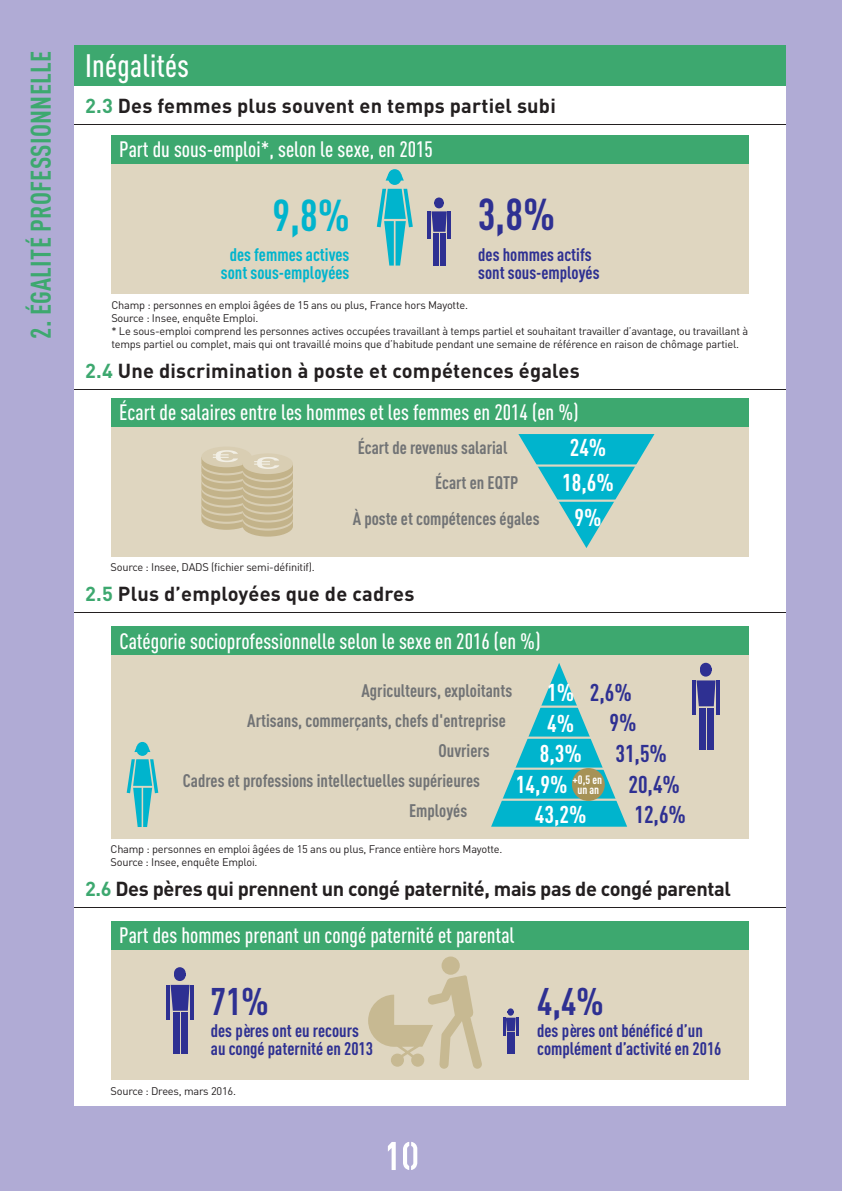
<style>
.page{position:relative;width:842px;height:1191px;background:#b0abd5}
.page>*{position:absolute;margin:0;border:0;box-sizing:border-box;transform-origin:0 0}
.t1{font:700 44px "DIN Cond";color:#00b4cd}
.t2{font:700 44px "DIN Cond";color:#2e3092}
.t3{font:700 38px "DIN Cond";color:#2e3092}
.t4{font:500 32px "DIN Cond";letter-spacing:.01em;color:#fff}
.t5{font:700 28px "DIN Cond";letter-spacing:.01em;color:#3da86f}
.t6{font:700 24px "DIN Cond";color:#fff}
.t7{font:700 24px "DIN Cond";color:#2e3092}
.t8{font:500 22px "DIN Cond";color:#fff}
.t9{font:700 20px "DIN";letter-spacing:.01em;color:#231f20}
.t10{font:700 20px "DIN";letter-spacing:-.02em;color:#231f20}
.t11{font:700 18px/35.2px "DIN Cond";color:#717375}
.t12{font:700 18px/18px "DIN Cond";color:#2e3092}
.t13{font:700 18px/18px "DIN Cond";color:#00b4cd;text-align:center}
.t14{font:700 12px/10px "DIN Cond";color:#fff;text-align:center}
.t15{font:11px/13.2px "DIN";letter-spacing:-.02em;color:#231f20}
.s1{color:#3da86f}
</style>
<div class="page">
<div style="left:74px;top:45px;width:711px;height:1061px;background:#fff"></div>
<div style="left:74px;top:45px;width:711px;height:40px;background:#3da86f"></div>
<hr style="left:74px;top:124px;width:711px;height:1px;background:#231f20">
<div style="left:111px;top:135px;width:637px;height:159px;background:#dfd6c0"></div>
<svg style="left:388px;top:169px;width:13px;height:13px"></svg>
<div style="left:388px;top:172px;width:13px;height:13px;background:#00b4cd;border-radius:50%"></div>
<svg style="left:377px;top:189px;width:36px;height:76px"></svg>
<svg style="left:386px;top:174px;width:3px;height:7px"></svg>
<svg style="left:400px;top:174px;width:4px;height:7px"></svg>
<svg style="left:431px;top:211px;width:16px;height:21px"></svg>
<svg style="left:434px;top:197px;width:10px;height:10px"></svg>
<div style="left:434px;top:199px;width:10px;height:9px;background:#2e3092;border-radius:50%"></div>
<div style="left:433px;top:233px;width:6px;height:32px;background:#2e3092"></div>
<div style="left:440px;top:233px;width:6px;height:32px;background:#2e3092"></div>
<hr style="left:428px;top:211px;width:3px;height:28px;background:#2e3092">
<hr style="left:447px;top:211px;width:4px;height:28px;background:#2e3092">
<div style="left:111px;top:135px;width:637px;height:28px;background:#3da86f"></div>
<hr style="left:74px;top:389px;width:711px;height:1px;background:#231f20">
<div style="left:111px;top:398px;width:637px;height:158px;background:#dfd6c0"></div>
<svg style="left:518px;top:434px;width:136px;height:114px"></svg>
<hr style="left:521px;top:499px;width:128px;height:3px;background:#dfd6c1">
<hr style="left:521px;top:464px;width:128px;height:2px;background:#dfd6c1">
<div style="left:111px;top:398px;width:637px;height:28px;background:#3da86f"></div>
<div style="left:201px;top:446px;width:51px;height:21px;background:#d9ceb3;border-radius:50%"></div>
<svg style="left:201px;top:450px;width:92px;height:86px"></svg>
<hr style="left:74px;top:907px;width:711px;height:1px;background:#231f20">
<div style="left:111px;top:921px;width:637px;height:159px;background:#dfd6c0"></div>
<svg style="left:171px;top:985px;width:19px;height:25px"></svg>
<svg style="left:174px;top:967px;width:12px;height:11px"></svg>
<div style="left:174px;top:969px;width:12px;height:12px;background:#2e3092;border-radius:50%"></div>
<div style="left:173px;top:1012px;width:7px;height:41px;background:#2e3092"></div>
<div style="left:181px;top:1012px;width:7px;height:41px;background:#2e3092"></div>
<hr style="left:166px;top:985px;width:4px;height:34px;background:#2e3092">
<hr style="left:190px;top:985px;width:4px;height:34px;background:#2e3092">
<div style="left:111px;top:921px;width:637px;height:28px;background:#3da86f"></div>
<hr style="left:507px;top:1032px;width:4px;height:21px;background:#2e3092">
<hr style="left:511px;top:1032px;width:4px;height:21px;background:#2e3092">
<svg style="left:503px;top:1008px;width:15px;height:28px"></svg>
<div style="left:442px;top:956px;width:18px;height:18px;background:#c7b992;border-radius:50%"></div>
<svg style="left:368px;top:975px;width:114px;height:93px"></svg>
<hr style="left:74px;top:612px;width:711px;height:1px;background:#231f20">
<div style="left:111px;top:652px;width:637px;height:186px;background:#dfd6c0"></div>
<svg style="left:491px;top:663px;width:136px;height:163px"></svg>
<hr style="left:493px;top:798px;width:129px;height:2px;background:#dfd6c1">
<hr style="left:493px;top:767px;width:129px;height:2px;background:#dfd6c1">
<hr style="left:493px;top:736px;width:129px;height:2px;background:#dfd6c1">
<hr style="left:493px;top:705px;width:129px;height:2px;background:#dfd6c1">
<div style="left:137px;top:742px;width:11px;height:11px;background:#00b4cd;border-radius:50%"></div>
<div style="left:137px;top:744px;width:11px;height:12px;background:#00b4cd;border-radius:50%"></div>
<svg style="left:127px;top:759px;width:31px;height:68px"></svg>
<svg style="left:696px;top:680px;width:19px;height:26px"></svg>
<div style="left:700px;top:663px;width:11px;height:11px;background:#2e3092;border-radius:50%"></div>
<div style="left:700px;top:665px;width:11px;height:11px;background:#2e3092;border-radius:50%"></div>
<div style="left:699px;top:708px;width:7px;height:41px;background:#2e3092"></div>
<div style="left:707px;top:708px;width:7px;height:41px;background:#2e3092"></div>
<hr style="left:692px;top:680px;width:4px;height:35px;background:#2e3092">
<hr style="left:716px;top:680px;width:4px;height:35px;background:#2e3092">
<div style="left:111px;top:626px;width:637px;height:29px;background:#3da86f"></div>
<div style="left:572px;top:768px;width:33px;height:33px;background:#a69256;border-radius:50%"></div>
<svg style="left:388px;top:1142px;width:29px;height:28px"></svg>
<h3 class="t5" style="left:31px;top:339px;width:289px;rotate:-90deg">2. ÉGALITÉ PROFESSIONNELLE</h3>
<h3 class="t4" style="left:85px;top:54px;width:105px">Inégalités</h3>
<h3 class="t9" style="left:85px;top:99px;width:472px"><span class="s1">2.3</span> Des femmes plus souvent en temps partiel subi</h3>
<h3 class="t8" style="left:119px;top:141px;width:315px">Part du sous-emploi*, selon le sexe, en 2015</h3>
<h1 class="t1" style="left:272px;top:200px;width:79px">9,8%</h1>
<h1 class="t2" style="left:478px;top:199px;width:79px">3,8%</h1>
<h3 class="t13" style="left:221px;top:248px;width:130px">des femmes actives sont sous-employées</h3>
<h3 class="t12" style="left:478px;top:248px;width:123px">des hommes actifs sont sous-employés</h3>
<p class="t15" style="left:111px;top:299px;width:638px">Champ : personnes en emploi âgées de 15 ans ou plus, France hors Mayotte.<br>Source : Insee, enquête Emploi.<br>* Le sous-emploi comprend les personnes actives occupées travaillant à temps partiel et souhaitant travailler d’avantage, ou travaillant à temps partiel ou complet, mais qui ont travaillé moins que d’habitude pendant une semaine de référence en raison de chômage partiel.</p>
<h3 class="t9" style="left:85px;top:364px;width:496px"><span class="s1">2.4</span> Une discrimination à poste et compétences égales</h3>
<h3 class="t8" style="left:119px;top:404px;width:461px">Écart de salaires entre les hommes et les femmes en 2014 (en %)</h3>
<p class="t15" style="left:111px;top:562px;width:206px">Source : Insee, DADS (fichier semi-définitif).</p>
<h3 class="t11" style="left:358px;top:432px;width:151px">Écart de revenus salarial</h3>
<h3 class="t6" style="left:570px;top:439px;width:38px">24%</h3>
<h3 class="t11" style="left:353px;top:467px;width:188px;text-indent:82px">Écart en EQTP<br>À poste et compétences égales</h3>
<h3 class="t6" style="left:562px;top:474px;width:53px">18,6%</h3>
<h3 class="t6" style="left:575px;top:509px;width:29px">9%</h3>
<h3 class="t9" style="left:85px;top:587px;width:331px"><span class="s1">2.5</span> Plus d’employées que de cadres</h3>
<h3 class="t8" style="left:119px;top:633px;width:423px">Catégorie socioprofessionnelle selon le sexe en 2016 (en %)</h3>
<h3 class="t11" style="left:361px;top:675px;width:152px">Agriculteurs, exploitants</h3>
<h3 class="t7" style="left:590px;top:684px;width:44px">2,6%</h3>
<h3 class="t11" style="left:247px;top:705px;width:260px">Artisans, commerçants, chefs d'entreprise</h3>
<h3 class="t11" style="left:438px;top:735px;width:53px">Ouvriers</h3>
<h3 class="t11" style="left:183px;top:765px;width:299px">Cadres et professions intellectuelles supérieures</h3>
<h3 class="t11" style="left:409px;top:795px;width:60px">Employés</h3>
<h3 class="t6" style="left:547px;top:684px;width:29px">1%</h3>
<h3 class="t7" style="left:609px;top:714px;width:29px">9%</h3>
<h3 class="t6" style="left:547px;top:714px;width:29px">4%</h3>
<h3 class="t7" style="left:615px;top:745px;width:53px">31,5%</h3>
<h3 class="t6" style="left:540px;top:745px;width:44px">8,3%</h3>
<h3 class="t7" style="left:628px;top:775px;width:53px">20,4%</h3>
<h3 class="t6" style="left:516px;top:775px;width:53px">14,9%</h3>
<p class="t14" style="left:572px;top:776px;width:31px">+0,5 en un an</p>
<h3 class="t7" style="left:634px;top:806px;width:53px">12,6%</h3>
<h3 class="t6" style="left:535px;top:806px;width:53px">43,2%</h3>
<p class="t15" style="left:111px;top:843px;width:393px">Champ : personnes en emploi âgées de 15 ans ou plus, France entière hors Mayotte.<br>Source : Insee, enquête Emploi.</p>
<h3 class="t10" style="left:85px;top:881px;width:647px"><span class="s1">2.6</span> Des pères qui prennent un congé paternité, mais pas de congé parental</h3>
<h3 class="t8" style="left:119px;top:927px;width:397px">Part des hommes prenant un congé paternité et parental</h3>
<h2 class="t3" style="left:211px;top:987px;width:60px">71%</h2>
<h3 class="t12" style="left:211px;top:1023px;width:164px">des pères ont eu recours au congé paternité en 2013</h3>
<p class="t15" style="left:111px;top:1085px;width:127px">Source : Drees, mars 2016.</p>
<h2 class="t3" style="left:537px;top:987px;width:68px">4,4%</h2>
<h3 class="t12" style="left:537px;top:1023px;width:186px">des pères ont bénéficé d’un complément d’activité en 2016</h3>
</div>
